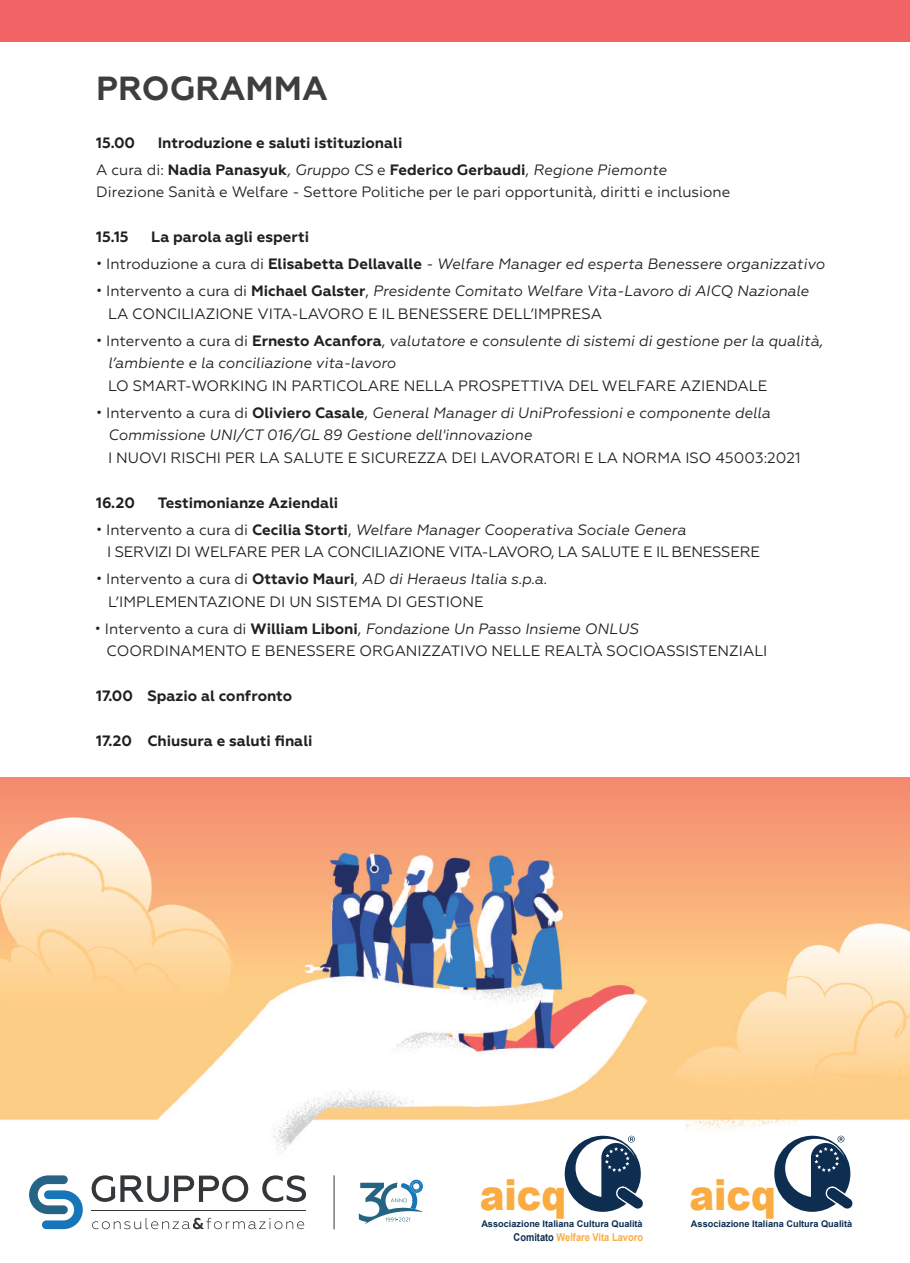
<style>
.page{position:relative;width:910px;height:1263px;background:#fff}
.page>*{position:absolute;margin:0;border:0;box-sizing:border-box;transform-origin:0 0}
.t1{font:900 42.9px "Arial";color:#fbac40;scale:.86 1}
.t2{font:700 33.45px "Geometria";color:#3e3e3f}
.t3{font:15px/22.5px "Geometria";color:#231f20}
.t4{font:italic 15px/22.5px "Geometria";color:#231f20}
.t5{font:700 15px/27px "Geometria";color:#231f20}
.t6{font:15px/22.5px "Geometria";letter-spacing:-.02em;color:#231f20}
.t7{font:700 10.8px "Arial";color:#fbac40;scale:.86 1}
.t8{font:700 9.15px "Arial";color:#0d2e50}
.s1{font-weight:400}
.s2{font-weight:400;font-style:italic}
.s3{font-style:normal}
.s4{font-weight:700;font-style:normal}
.s5{font-weight:700}
.s6{font-style:italic}
.s7{color:#0d2e50}
</style>
<div class="page">
<img style="left:0;top:777px;width:910px;height:453px">
<div style="left:0;top:0;width:910px;height:463px;background:#f16364"></div>
<div style="left:0;top:42px;width:910px;height:735px;background:#fff"></div>
<svg style="left:29px;top:1175px;width:54px;height:54px"></svg>
<svg style="left:92px;top:1175px;width:156px;height:27px"></svg>
<svg style="left:262px;top:1175px;width:44px;height:27px"></svg>
<svg style="left:92px;top:1218px;width:212px;height:11px"></svg>
<hr style="left:92px;top:1210px;width:214px;height:1px;background:#333739">
<svg style="left:359px;top:1180px;width:64px;height:44px"></svg>
<svg style="left:565px;top:1136px;width:79px;height:76px"></svg>
<svg style="left:774px;top:1136px;width:79px;height:76px"></svg>
<h2 class="t2" style="left:96px;top:69px;width:233px">PROGRAMMA</h2>
<p class="t5" style="left:96px;top:129px;width:572px;text-indent:62px">Introduzione e saluti istituzionali<br><span class="s1">A cura di:</span> Nadia Panasyuk<span class="s2">, Gruppo CS</span> <span class="s1">e</span> Federico Gerbaudi<span class="s1">,</span> <span class="s2">Regione Piemonte</span></p>
<p class="t3" style="left:96px;top:181px;width:636px">Direzione Sanità e Welfare - Settore Politiche per le pari opportunità, diritti e inclusione</p>
<p class="t5" style="left:96px;top:224px;width:34px">15.15</p>
<p class="t5" style="left:151px;top:224px;width:159px">La parola agli esperti</p>
<p class="t4" style="left:96px;top:253px;width:730px"><span class="s3">• Introduzione a cura di</span> <span class="s4">Elisabetta Dellavalle</span> - Welfare Manager ed esperta Benessere organizzativo</p>
<p class="t3" style="left:108px;top:280px;width:702px;text-indent:-12px">• Intervento a cura di <span class="s5">Michael Galster</span>, <span class="s6">Presidente Comitato Welfare Vita-Lavoro di AICQ Nazionale<br></span>LA CONCILIAZIONE VITA-LAVORO E IL BENESSERE DELL’IMPRESA</p>
<p class="t4" style="left:108px;top:329px;width:716px;text-indent:-12px"><span class="s3">• Intervento a cura di</span> <span class="s4">Ernesto Acanfora</span><span class="s3">,</span> valutatore e consulente di sistemi di gestione per la qualità, l’ambiente e la conciliazione vita-lavoro</p>
<p class="t3" style="left:108px;top:374px;width:661px">LO SMART-WORKING IN PARTICOLARE NELLA PROSPETTIVA DEL WELFARE AZIENDALE</p>
<p class="t4" style="left:108px;top:401px;width:664px;text-indent:-12px"><span class="s3">• Intervento a cura di</span> <span class="s4">Oliviero Casale</span><span class="s3">,</span> General Manager di UniProfessioni e componente della<br>Commissione UNI/CT 016/GL 89 Gestione dell'innovazione</p>
<p class="t3" style="left:108px;top:446px;width:694px">I NUOVI RISCHI PER LA SALUTE E SICUREZZA DEI LAVORATORI E LA NORMA ISO 45003:2021</p>
<p class="t5" style="left:96px;top:489px;width:40px">16.20</p>
<p class="t5" style="left:158px;top:489px;width:182px">Testimonianze Aziendali</p>
<p class="t6" style="left:107px;top:518px;width:654px;text-indent:-11px">• Intervento a cura di <span class="s5">Cecilia Storti</span>, <span class="s6">Welfare Manager Cooperativa Sociale Genera<br></span>I SERVIZI DI WELFARE PER LA CONCILIAZIONE VITA-LAVORO, LA SALUTE E IL BENESSERE</p>
<p class="t3" style="left:108px;top:568px;width:440px;text-indent:-12px">• Intervento a cura di <span class="s5">Ottavio Mauri</span>, <span class="s6">AD di Heraeus Italia s.p.a.<br></span>L’IMPLEMENTAZIONE DI UN SISTEMA DI GESTIONE</p>
<p class="t3" style="left:107px;top:617px;width:662px;text-indent:-12px">• Intervento a cura di <span class="s5">William Liboni</span>, <span class="s6">Fondazione Un Passo Insieme ONLUS<br></span>COORDINAMENTO E BENESSERE ORGANIZZATIVO NELLE REALTÀ SOCIOASSISTENZIALI</p>
<p class="t5" style="left:96px;top:683px;width:198px">17.00 Spazio al confronto</p>
<p class="t5" style="left:96px;top:728px;width:218px">17.20 Chiusura e saluti finali</p>
<p class="t5" style="left:96px;top:129px;width:40px">15.00</p>
<h1 class="t1" style="left:480px;top:1163px;width:102px">aicq</h1>
<p class="t8" style="left:481px;top:1217px;width:163px">Associazione Italiana Cultura Qualità</p>
<p class="t7" style="left:514px;top:1230px;width:152px"><span class="s7">Comitato</span> Welfare Vita Lavoro</p>
<h1 class="t1" style="left:689px;top:1163px;width:102px">aicq</h1>
<p class="t8" style="left:691px;top:1217px;width:163px">Associazione Italiana Cultura Qualità</p>
</div>
